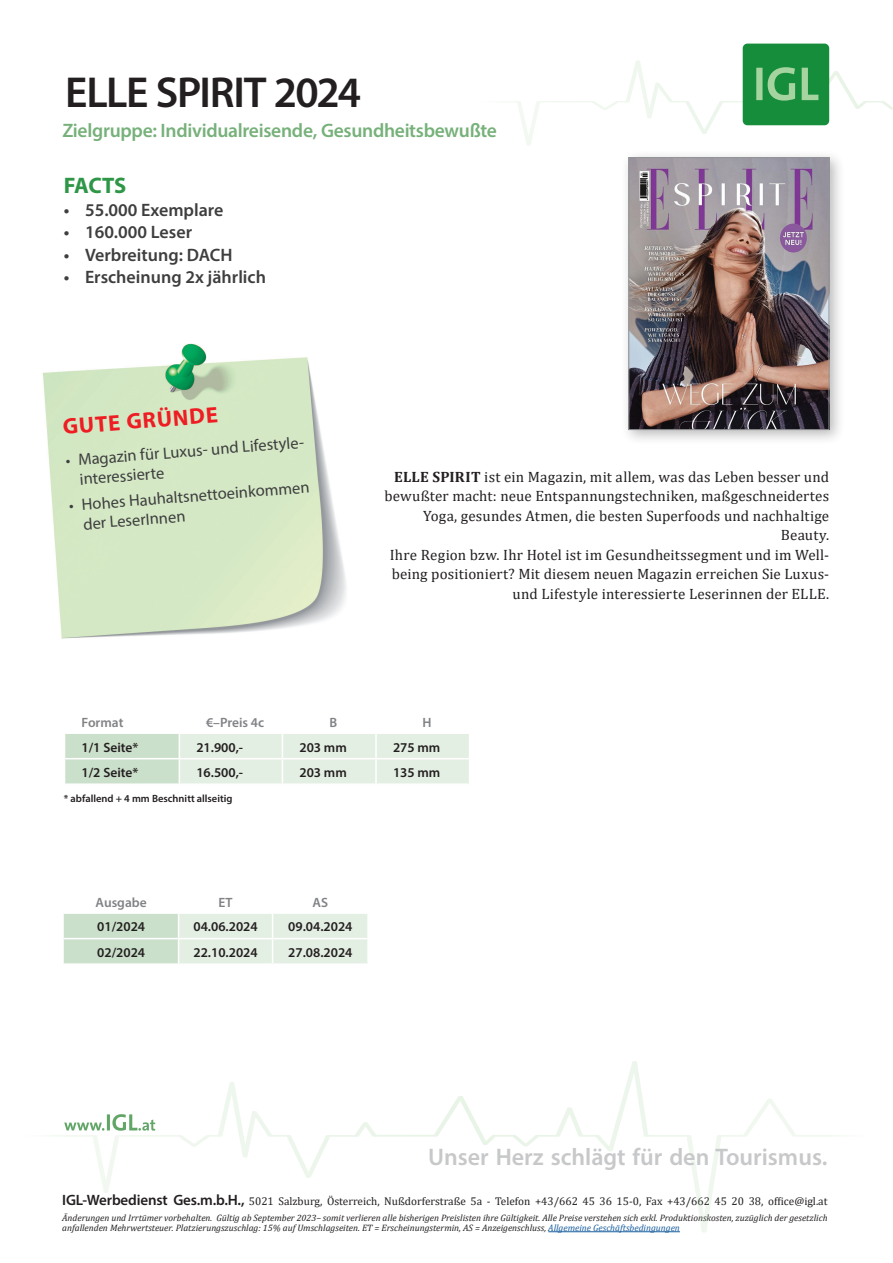
<style>
.page{position:relative;width:893px;height:1263px;background:#fff}
.page>*{position:absolute;margin:0;border:0;box-sizing:border-box;transform-origin:0 0}
.Head_schwarz{font:600 43.5px "Myriad Pro";letter-spacing:-.035em;color:#231f20}
.t1{font:600 24px "Myriad Pro";color:#c7c8ca}
.t2{font:700 22.5px "Myriad Pro";color:#ee1d23}
.Facts{font:700 22.5px "Myriad Pro";letter-spacing:-.015em;color:#2e9647}
.Head_schwarz-2{font:600 19.5px "Myriad Pro";letter-spacing:-.015em;color:#77b17a}
.t3{font:600 18px "Myriad Pro";color:#3e3e3f}
.t4{font:16.5px/18.9px "Myriad Pro";color:#3e3e3f}
.Fließ{font:15px/19.5px "Cambria";letter-spacing:.01em;color:#231f20;text-align:right}
.t5{font:600 13.5px "Myriad Pro";color:#231f20}
.t6{font:600 13.5px "Myriad Pro";color:#808285}
.t7{font:11.25px "Cambria";color:#231f20}
.t8{font:600 10.5px "Myriad Pro";color:#231f20}
.t9{font:italic 9.3px/10.5px "Cambria";color:#231f20}
.s1{font-weight:700}
.s2{color:#fff}
.s3{font-family:"Myriad Pro";font-weight:600;font-size:15px}
.s4{color:#175d9e}
</style>
<div class="page">
<svg style="left:57px;top:1061px;width:779px;height:171px"></svg>
<div style="left:743px;top:44px;width:86px;height:81px;background:#168d3b;border-radius:5px"></div>
<svg style="left:510px;top:60px;width:383px;height:85px"></svg>
<img style="left:42px;top:343px;width:304px;height:296px">
<div style="left:621px;top:150px;width:224px;height:296px;background:#231f20;opacity:.3"></div>
<img style="left:631px;top:159px;width:196px;height:269px">
<div style="left:629px;top:157px;width:200px;height:273px;border:1px solid #939598"></div>
<svg style="left:65px;top:734px;width:404px;height:49px;background:#deebdd"></svg>
<svg style="left:64px;top:914px;width:304px;height:50px;background:#dceadb"></svg>
<hr style="left:179px;top:938px;width:94px;height:1px;background:#fff">
<p class="Head_schwarz" style="left:65px;top:65px;width:297px">ELLE SPIRIT 2024</p>
<p class="Head_schwarz-2" style="left:62px;top:118px;width:436px">Zielgruppe: Individualreisende, Gesundheitsbewußte</p>
<p class="Facts" style="left:64px;top:171px;width:64px">FACTS</p>
<p class="t3" style="left:64px;top:198px;width:161px">• 55.000 Exemplare</p>
<p class="t3" style="left:64px;top:221px;width:130px">• 160.000 Leser</p>
<p class="t3" style="left:64px;top:243px;width:170px">• Verbreitung: DACH</p>
<p class="t3" style="left:64px;top:266px;width:204px">• Erscheinung 2x jährlich</p>
<p class="t2" style="left:62px;top:413px;width:157px;rotate:-5deg">GUTE GRÜNDE</p>
<p class="t4" style="left:77px;top:451px;width:231px;text-indent:-13px;rotate:-5deg">• Magazin für Luxus- und Lifestyle&shy;interessierte</p>
<p class="t4" style="left:81px;top:496px;width:230px;text-indent:-13px;rotate:-5deg">• Hohes Hauhaltsnettoeinkommen der LeserInnen</p>
<p class="Fließ" style="left:384px;top:467px;width:446px"><span class="s1">ELLE SPIRIT</span> ist ein Magazin, mit allem, was das Leben besser und bewußter macht: neue Entspannungstechniken, maßgeschneidertes<br>Yoga, gesundes Atmen, die besten Superfoods und nachhaltige</p>
<p class="Fließ" style="left:781px;top:525px;width:50px">Beauty.</p>
<p class="Fließ" style="left:390px;top:545px;width:441px">Ihre Region bzw. Ihr Hotel ist im Gesundheitssegment und im Well&shy;being positioniert? Mit diesem neuen Magazin erreichen Sie Luxus&shy;und Lifestyle interessierte Leserinnen der ELLE.</p>
<p class="t6" style="left:82px;top:714px;width:43px">Format</p>
<p class="t6" style="left:206px;top:714px;width:60px"><span class="s2">€</span>–Preis 4c</p>
<p class="t6" style="left:330px;top:714px;width:9px">B</p>
<p class="t6" style="left:422px;top:714px;width:11px">H</p>
<p class="t5" style="left:82px;top:738px;width:58px">1/1 Seite*</p>
<p class="t5" style="left:196px;top:738px;width:48px">21.900,-</p>
<p class="t5" style="left:299px;top:738px;width:49px">203 mm</p>
<p class="t5" style="left:393px;top:738px;width:49px">275 mm</p>
<p class="t5" style="left:82px;top:764px;width:58px">1/2 Seite*</p>
<p class="t5" style="left:196px;top:764px;width:48px">16.500,-</p>
<p class="t5" style="left:299px;top:764px;width:49px">203 mm</p>
<p class="t5" style="left:393px;top:764px;width:49px">135 mm</p>
<p class="t8" style="left:64px;top:792px;width:170px">* abfallend + 4 mm Beschnitt allseitig</p>
<p class="t6" style="left:96px;top:894px;width:53px">Ausgabe</p>
<p class="t6" style="left:218px;top:894px;width:16px">ET</p>
<p class="t6" style="left:313px;top:894px;width:17px">AS</p>
<p class="t5" style="left:97px;top:918px;width:49px">01/2024</p>
<p class="t5" style="left:193px;top:918px;width:66px">04.06.2024</p>
<p class="t5" style="left:288px;top:918px;width:66px">09.04.2024</p>
<p class="t5" style="left:97px;top:944px;width:49px">02/2024</p>
<p class="t5" style="left:193px;top:944px;width:66px">22.10.2024</p>
<p class="t5" style="left:288px;top:944px;width:66px">27.08.2024</p>
<h2 class="t1" style="left:428px;top:1141px;width:401px">Unser Herz schlägt für den Tourismus.</h2>
<p class="t7" style="left:62px;top:1195px;width:767px"><span class="s3">IGL-Werbedienst Ges.m.b.H.,</span> 5021 Salzburg, Österreich, Nußdorferstraße 5a - Telefon +43/662 45 36 15-0, Fax +43/662 45 20 38, office@igl.at</p>
<p class="t9" style="left:62px;top:1212px;width:767px">Änderungen und Irrtümer vorbehalten. Gültig ab September 2023– somit verlieren alle bisherigen Preislisten ihre Gültigkeit. Alle Preise verstehen sich exkl. Produktionskosten, zuzüglich der gesetzlich anfallenden Mehrwertsteuer. Platzierungszuschlag: 15% auf Umschlagseiten. ET = Erscheinungstermin, AS = Anzeigenschluss, <span class="s4">Allgemeine Geschäftsbedingungen</span></p>
</div>
